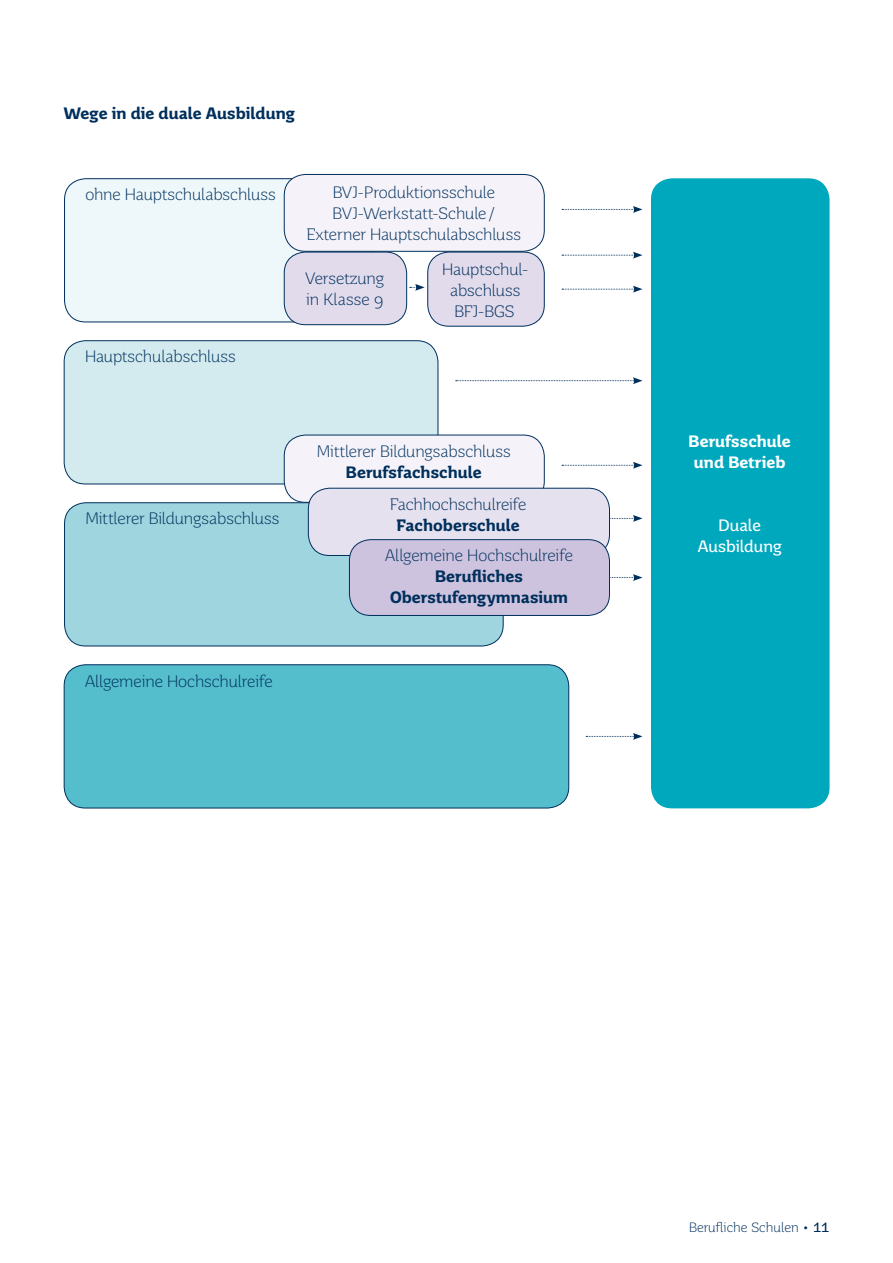
<style>
.page{position:relative;width:893px;height:1263px;background:#fff}
.page>*{position:absolute;margin:0;border:0;box-sizing:border-box;transform-origin:0 0}
.t1{font:300 16.5px/21px "Saar Pro";letter-spacing:-.005em;color:#002f5c;text-align:center}
.t2{font:700 16.5px/21px "Saar Pro";letter-spacing:.005em;color:#002f5c;text-align:center}
.t3{font:700 16.5px/21px "Saar Pro";letter-spacing:.005em;color:#fff;text-align:center}
.t4{font:16.5px/21px "Saar Pro";letter-spacing:-.005em;color:#fff;text-align:center}
.t5{font:300 13.5px "Saar Pro";color:#002f5c}
.s1{font-weight:400}
</style>
<div class="page">
<div style="left:65px;top:179px;width:308px;height:143px;background:#eef7f9;border-radius:21px"></div>
<div style="left:64px;top:178px;width:309px;height:144px;border:1px solid #002f5c;border-radius:21px"></div>
<div style="left:651px;top:178px;width:179px;height:630px;background:#00a8bd;border-radius:21px"></div>
<div style="left:64px;top:341px;width:374px;height:143px;background:#d3ebef;border-radius:21px"></div>
<div style="left:64px;top:340px;width:374px;height:144px;border:1px solid #002f5c;border-radius:21px"></div>
<div style="left:65px;top:503px;width:438px;height:143px;background:#9ed5de;border-radius:21px"></div>
<div style="left:64px;top:502px;width:440px;height:144px;border:1px solid #002f5c;border-radius:21px"></div>
<div style="left:64px;top:665px;width:505px;height:143px;background:#55becd;border-radius:21px"></div>
<div style="left:64px;top:664px;width:505px;height:144px;border:1px solid #002f5c;border-radius:21px"></div>
<svg style="left:562px;top:206px;width:80px;height:7px"></svg>
<svg style="left:456px;top:377px;width:186px;height:7px"></svg>
<svg style="left:562px;top:286px;width:80px;height:7px"></svg>
<svg style="left:610px;top:515px;width:32px;height:7px"></svg>
<svg style="left:610px;top:574px;width:32px;height:7px"></svg>
<svg style="left:586px;top:733px;width:56px;height:7px"></svg>
<svg style="left:562px;top:252px;width:80px;height:7px"></svg>
<svg style="left:562px;top:462px;width:80px;height:7px"></svg>
<div style="left:284px;top:174px;width:260px;height:77px;background:#f5f3f9;border-radius:21px"></div>
<div style="left:284px;top:174px;width:261px;height:78px;border:1px solid #002f5c;border-radius:21px"></div>
<div style="left:284px;top:252px;width:123px;height:73px;background:#e1dbec;border-radius:21px"></div>
<div style="left:284px;top:252px;width:123px;height:73px;border:1px solid #002f5c;border-radius:21px"></div>
<div style="left:428px;top:252px;width:116px;height:74px;background:#e1dbec;border-radius:21px"></div>
<div style="left:427px;top:252px;width:118px;height:75px;border:1px solid #002f5c;border-radius:21px"></div>
<svg style="left:410px;top:284px;width:15px;height:7px"></svg>
<div style="left:284px;top:435px;width:260px;height:67px;background:#f5f3f9;border-radius:21px"></div>
<div style="left:284px;top:435px;width:261px;height:68px;border:1px solid #002f5c;border-radius:21px"></div>
<div style="left:308px;top:488px;width:301px;height:67px;background:#e6e1ef;border-radius:21px"></div>
<div style="left:308px;top:488px;width:302px;height:68px;border:1px solid #002f5c;border-radius:21px"></div>
<div style="left:349px;top:540px;width:260px;height:75px;background:#cdc3de;border-radius:21px"></div>
<div style="left:349px;top:539px;width:261px;height:77px;border:1px solid #002f5c;border-radius:21px"></div>
<p class="t2" style="left:64px;top:103px;width:233px">Wege in die duale Ausbildung</p>
<p class="t1" style="left:85px;top:184px;width:192px">ohne Hauptschulabschluss</p>
<p class="t1" style="left:85px;top:346px;width:152px">Hauptschulabschluss</p>
<p class="t1" style="left:307px;top:182px;width:216px">BVJ-Produktionsschule<br>BVJ-Werkstatt-Schule /<br>Externer Hauptschulabschluss</p>
<p class="t1" style="left:306px;top:268px;width:80px;text-align:left">Versetzung in Klasse 9</p>
<p class="t1" style="left:442px;top:259px;width:86px">Hauptschul&shy;abschluss<br>BFJ-BGS</p>
<p class="t1" style="left:85px;top:508px;width:196px">Mittlerer Bildungsabschluss</p>
<p class="t1" style="left:85px;top:670px;width:189px">Allgemeine Hochschulreife</p>
<p class="t1" style="left:317px;top:441px;width:196px">Mittlerer Bildungsabschluss</p>
<p class="t2" style="left:346px;top:462px;width:137px">Berufsfachschule</p>
<p class="t1" style="left:390px;top:494px;width:138px">Fachhochschulreife</p>
<p class="t2" style="left:397px;top:515px;width:124px">Fachoberschule</p>
<p class="t1" style="left:385px;top:545px;width:189px">Allgemeine Hochschulreife</p>
<p class="t2" style="left:390px;top:566px;width:180px">Berufliches<br>Oberstufengymnasium</p>
<p class="t3" style="left:689px;top:431px;width:104px">Berufsschule und Betrieb</p>
<p class="t4" style="left:698px;top:515px;width:85px">Duale<br>Ausbildung</p>
<p class="t5" style="left:689px;top:1219px;width:142px">Berufliche Schulen <span class="s1">• 11</span></p>
</div>
